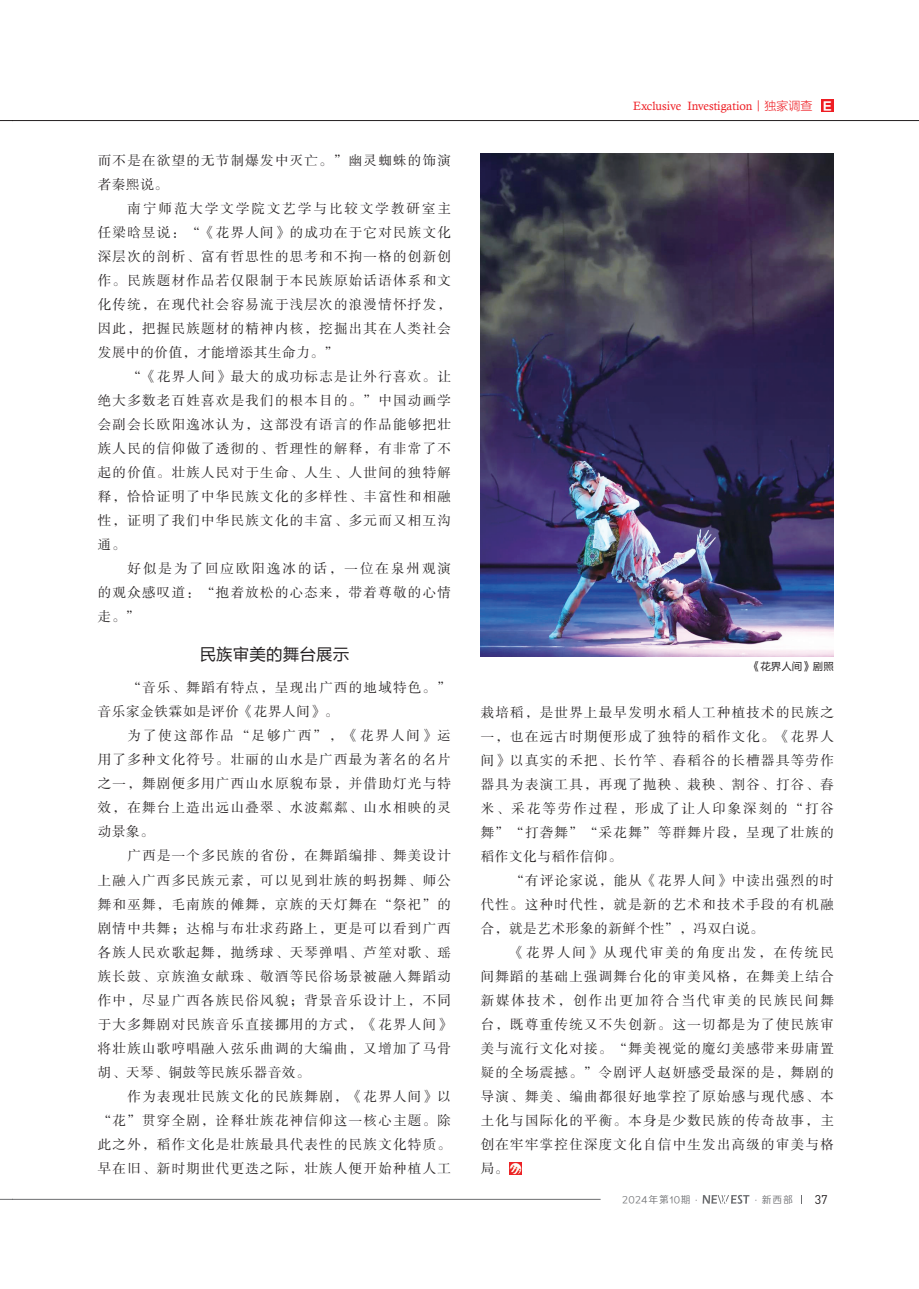
<style>
.page{position:relative;width:919px;height:1289px;background:#fff}
.page>*{position:absolute;margin:0;border:0;box-sizing:border-box;transform-origin:0 0}
.t1{font:16.5px "FZLTHK GBK1 0";letter-spacing:.01em;color:#231f20}
.t2{font:13.5px/24px "FZSSK GBK1 0";letter-spacing:.095em;color:#231f20;text-align:justify}
.t3{font:12.45px "DIN";color:#231f20}
.t4{font:12px "Calisto";color:#ee1d23}
.t5{font:10.5px "FZLTHK GBK1 0";color:#231f20}
.t6{font:9.75px "Loong Flash Sans GB Regular";letter-spacing:.1em;color:#6c6d70}
.s1{font-family:"FZLTXHK GBK1 0"}
.s2{font-family:"FZLTDHK GBK1 0";font-size:11.4px;color:#fff}
</style>
<div class="page">
<svg style="left:0;top:1199px;width:13px;height:1px"></svg>
<svg style="left:0;top:120px;width:13px;height:1px"></svg>
<hr style="left:13px;top:1199px;width:587px;height:1px;background:#6c6d70">
<svg style="left:702px;top:1195px;width:47px;height:8px"></svg>
<hr style="left:13px;top:120px;width:905px;height:1px;background:#231f20">
<svg style="left:509px;top:1162px;width:12px;height:12px"></svg>
<div style="left:821px;top:99px;width:12px;height:13px;background:#ee1d23"></div>
<img style="left:480px;top:153px;width:353px;height:503px">
<p class="t2" style="left:98px;top:149px;width:354px">而不是在欲望的无节制爆发中灭亡。”幽灵蜘蛛的饰演者秦熙说。</p>
<p class="t2" style="left:98px;top:197px;width:354px;text-indent:30px">南宁师范大学文学院文艺学与比较文学教研室主任梁晗昱说：“《花界人间》的成功在于它对民族文化深层次的剖析、富有哲思性的思考和不拘一格的创新创作。民族题材作品若仅限制于本民族原始话语体系和文化传统，在现代社会容易流于浅层次的浪漫情怀抒发，因此，把握民族题材的精神内核，挖掘出其在人类社会发展中的价值，才能增添其生命力。”</p>
<p class="t2" style="left:98px;top:365px;width:354px;text-indent:30px">“《花界人间》最大的成功标志是让外行喜欢。让绝大多数老百姓喜欢是我们的根本目的。”中国动画学会副会长欧阳逸冰认为，这部没有语言的作品能够把壮族人民的信仰做了透彻的、哲理性的解释，有非常了不起的价值。壮族人民对于生命、人生、人世间的独特解释，恰恰证明了中华民族文化的多样性、丰富性和相融性，证明了我们中华民族文化的丰富、多元而又相互沟通。</p>
<p class="t2" style="left:98px;top:557px;width:354px;text-indent:30px">好似是为了回应欧阳逸冰的话，一位在泉州观演的观众感叹道：“抱着放松的心态来，带着尊敬的心情走。”</p>
<p class="t1" style="left:199px;top:645px;width:151px">民族审美的舞台展示</p>
<p class="t2" style="left:98px;top:676px;width:354px;text-indent:30px">“音乐、舞蹈有特点，呈现出广西的地域特色。”音乐家金铁霖如是评价《花界人间》。</p>
<p class="t2" style="left:98px;top:724px;width:354px;text-indent:30px">为了使这部作品“足够广西”，《花界人间》运用了多种文化符号。壮丽的山水是广西最为著名的名片之一，舞剧便多用广西山水原貌布景，并借助灯光与特效，在舞台上造出远山叠翠、水波粼粼、山水相映的灵动景象。</p>
<p class="t2" style="left:98px;top:844px;width:354px;text-indent:30px">广西是一个多民族的省份，在舞蹈编排、舞美设计上融入广西多民族元素，可以见到壮族的蚂拐舞、师公舞和巫舞，毛南族的傩舞，京族的天灯舞在“祭祀”的剧情中共舞；达棉与布壮求药路上，更是可以看到广西各族人民欢歌起舞，抛绣球、天琴弹唱、芦笙对歌、瑶族长鼓、京族渔女献珠、敬酒等民俗场景被融入舞蹈动作中，尽显广西各族民俗风貌；背景音乐设计上，不同于大多舞剧对民族音乐直接挪用的方式，《花界人间》将壮族山歌哼唱融入弦乐曲调的大编曲，又增加了马骨胡、天琴、铜鼓等民族乐器音效。</p>
<p class="t2" style="left:98px;top:1084px;width:354px;text-indent:30px">作为表现壮民族文化的民族舞剧，《花界人间》以“花”贯穿全剧，诠释壮族花神信仰这一核心主题。除此之外，稻作文化是壮族最具代表性的民族文化特质。早在旧、新时期世代更迭之际，壮族人便开始种植人工</p>
<p class="t4" style="left:633px;top:99px;width:201px">Exclusive Investigation<span class="s1">丨独家调查</span> <span class="s2">Ｅ</span></p>
<p class="t5" style="left:749px;top:660px;width:85px">《花界人间》剧照</p>
<p class="t2" style="left:480px;top:700px;width:354px">栽培稻，是世界上最早发明水稻人工种植技术的民族之一，也在远古时期便形成了独特的稻作文化。《花界人间》以真实的禾把、长竹竿、舂稻谷的长槽器具等劳作器具为表演工具，再现了抛秧、栽秧、割谷、打谷、舂米、采花等劳作过程，形成了让人印象深刻的“打谷舞”“打砻舞”“采花舞”等群舞片段，呈现了壮族的稻作文化与稻作信仰。</p>
<p class="t2" style="left:480px;top:868px;width:354px;text-indent:30px">“有评论家说，能从《花界人间》中读出强烈的时代性。这种时代性，就是新的艺术和技术手段的有机融合，就是艺术形象的新鲜个性”，冯双白说。</p>
<p class="t2" style="left:480px;top:940px;width:354px;text-indent:30px">《花界人间》从现代审美的角度出发，在传统民间舞蹈的基础上强调舞台化的审美风格，在舞美上结合新媒体技术，创作出更加符合当代审美的民族民间舞台，既尊重传统又不失创新。这一切都是为了使民族审美与流行文化对接。“舞美视觉的魔幻美感带来毋庸置疑的全场震撼。”令剧评人赵妍感受最深的是，舞剧的导演、舞美、编曲都很好地掌控了原始感与现代感、本土化与国际化的平衡。本身是少数民族的传奇故事，主创在牢牢掌控住深度文化自信中生发出高级的审美与格局。</p>
<p class="t6" style="left:622px;top:1194px;width:172px">2024年第10期·　　　　 ·新西部</p>
<p class="t3" style="left:814px;top:1191px;width:13px">37</p>
</div>
